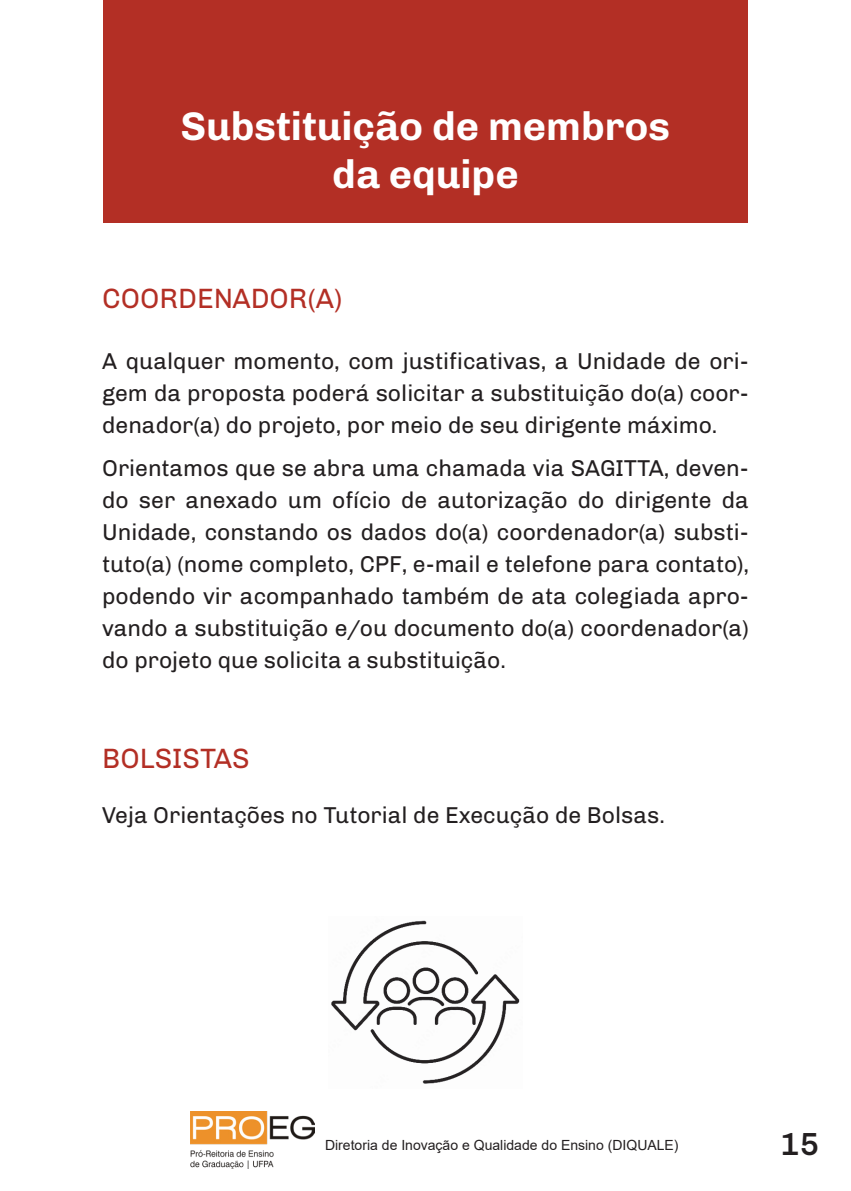
<style>
.page{position:relative;width:851px;height:1191px;background:#fff}
.page>*{position:absolute;margin:0;border:0;box-sizing:border-box;transform-origin:0 0}
.t1{font:700 40px/48px "Chivo";color:#fff;text-align:center}
.t2{font:500 32px "Chivo";color:#231f20}
.t3{font:28px "Chivo";color:#b32f25}
.t4{font:23px/32px "Chivo";color:#231f20;text-align:justify}
.t5{font:14px "Arial";color:#231f20}
</style>
<div class="page">
<img style="left:190px;top:1111px;width:124px;height:57px">
<div style="left:103px;top:0;width:644px;height:222px;background:#b32f25"></div>
<img style="left:331px;top:920px;width:189px;height:164px">
<p class="t1" style="left:181px;top:100px;width:491px">Substituição de membros da equipe</p>
<p class="t3" style="left:102px;top:277px;width:241px">COORDENADOR(A)</p>
<p class="t4" style="left:102px;top:343px;width:648px">A qualquer momento, com justificativas, a Unidade de ori&shy;gem da proposta poderá solicitar a substituição do(a) coor&shy;denador(a) do projeto, por meio de seu dirigente máximo.</p>
<p class="t4" style="left:102px;top:451px;width:648px">Orientamos que se abra uma chamada via SAGITTA, deven&shy;do ser anexado um ofício de autorização do dirigente da Unidade, constando os dados do(a) coordenador(a) substi&shy;tuto(a) (nome completo, CPF, e-mail e telefone para contato), podendo vir acompanhado também de ata colegiada apro&shy;vando a substituição e/ou documento do(a) coordenador(a) do projeto que solicita a substituição.</p>
<p class="t3" style="left:102px;top:737px;width:149px">BOLSISTAS</p>
<p class="t4" style="left:102px;top:798px;width:564px">Veja Orientações no Tutorial de Execução de Bolsas.</p>
<p class="t5" style="left:325px;top:1135px;width:355px">Diretoria de Inovação e Qualidade do Ensino (DIQUALE)</p>
<h2 class="t2" style="left:780px;top:1119px;width:41px">15</h2>
</div>
